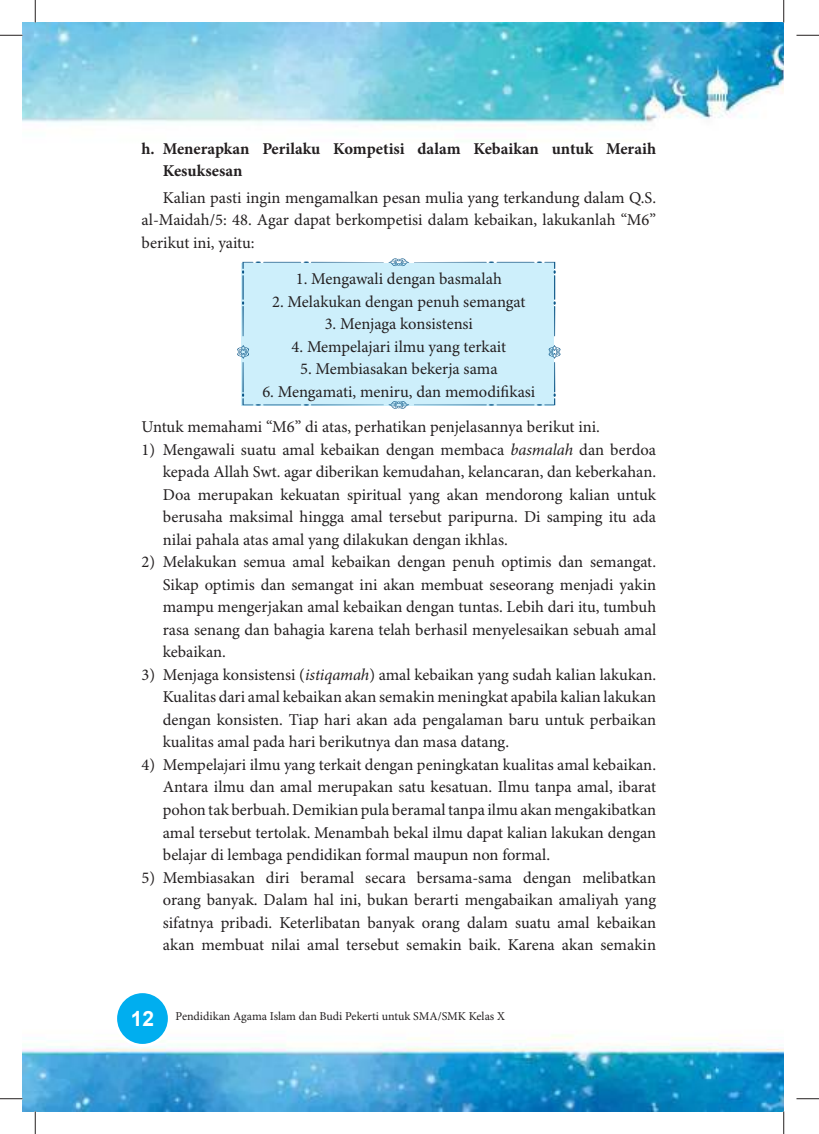
<style>
.page{position:relative;width:819px;height:1134px;background:#fff}
.page>*{position:absolute;margin:0;border:0;box-sizing:border-box;transform-origin:0 0}
.t1{font:700 21px "Arial";color:#fff}
.t2{font:16.5px/22.5px "Minion Pro";color:#231f20;text-align:justify}
.t3{font:700 16.5px/22.5px "Minion Pro";letter-spacing:-.005em;color:#231f20}
.t4{font:12px "Minion Pro";letter-spacing:-.005em;color:#231f20}
.s1{font-style:italic}
</style>
<div class="page">
<img style="left:22px;top:22px;width:762px;height:1089px">
<div style="left:116px;top:991px;width:53px;height:54px;background:#00aeef;border-radius:50%"></div>
<div style="left:114px;top:990px;width:57px;height:56px;border:3px solid #fff;border-radius:50%"></div>
<div style="left:242px;top:263px;width:312px;height:142px;background:#cdeffb"></div>
<svg style="left:237px;top:345px;width:323px;height:64px"></svg>
<svg style="left:242px;top:258px;width:314px;height:78px"></svg>
<hr style="left:0;top:34px;width:23px;height:2px;background:#fff">
<hr style="left:0;top:1097px;width:23px;height:2px;background:#fff">
<hr style="left:34px;top:0;width:2px;height:23px;background:#fff">
<svg style="left:0;top:35px;width:23px;height:1px"></svg>
<svg style="left:796px;top:35px;width:23px;height:1px"></svg>
<svg style="left:0;top:1098px;width:23px;height:1px"></svg>
<svg style="left:796px;top:1098px;width:23px;height:1px"></svg>
<svg style="left:35px;top:0;width:1px;height:23px"></svg>
<svg style="left:35px;top:1111px;width:1px;height:23px"></svg>
<svg style="left:783px;top:0;width:1px;height:23px"></svg>
<svg style="left:783px;top:1111px;width:1px;height:23px"></svg>
<p class="t3" style="left:163px;top:138px;width:495px;text-indent:-21px">h. Menerapkan Perilaku Kompetisi dalam Kebaikan untuk Meraih<br>Kesuksesan</p>
<p class="t2" style="left:142px;top:187px;width:516px;text-indent:21px">Kalian pasti ingin mengamalkan pesan mulia yang terkandung dalam Q.S. al-Maidah/5: 48. Agar dapat berkompetisi dalam kebaikan, lakukanlah “M6” berikut ini, yaitu:</p>
<p class="t2" style="left:296px;top:268px;width:208px">1. Mengawali dengan basmalah</p>
<p class="t2" style="left:272px;top:291px;width:255px">2. Melakukan dengan penuh semangat</p>
<p class="t2" style="left:325px;top:313px;width:150px">3. Menjaga konsistensi</p>
<p class="t2" style="left:292px;top:336px;width:216px">4. Mempelajari ilmu yang terkait</p>
<p class="t2" style="left:300px;top:358px;width:199px">5. Membiasakan bekerja sama</p>
<p class="t2" style="left:142px;top:375px;width:460px;line-height:35.2px;text-indent:121px">6. Mengamati, meniru, dan memodifikasi<br>Untuk memahami “M6” di atas, perhatikan penjelasannya berikut ini.</p>
<p class="t2" style="left:163px;top:439px;width:495px;text-indent:-21px">1) Mengawali suatu amal kebaikan dengan membaca <span class="s1">basmalah</span> dan berdoa kepada Allah Swt. agar diberikan kemudahan, kelancaran, dan keberkahan.<br>Doa merupakan kekuatan spiritual yang akan mendorong kalian untuk berusaha maksimal hingga amal tersebut paripurna. Di samping itu ada nilai pahala atas amal yang dilakukan dengan ikhlas.</p>
<p class="t2" style="left:163px;top:551px;width:495px;text-indent:-21px">2) Melakukan semua amal kebaikan dengan penuh optimis dan semangat.<br>Sikap optimis dan semangat ini akan membuat seseorang menjadi yakin mampu mengerjakan amal kebaikan dengan tuntas. Lebih dari itu, tumbuh rasa senang dan bahagia karena telah berhasil menyelesaikan sebuah amal kebaikan.</p>
<p class="t2" style="left:163px;top:664px;width:495px;text-indent:-21px">3) Menjaga konsistensi (<span class="s1">istiqamah</span>) amal kebaikan yang sudah kalian lakukan.<br>Kualitas dari amal kebaikan akan semakin meningkat apabila kalian lakukan dengan konsisten. Tiap hari akan ada pengalaman baru untuk perbaikan kualitas amal pada hari berikutnya dan masa datang.</p>
<p class="t2" style="left:163px;top:754px;width:495px;text-indent:-21px">4) Mempelajari ilmu yang terkait dengan peningkatan kualitas amal kebaikan.<br>Antara ilmu dan amal merupakan satu kesatuan. Ilmu tanpa amal, ibarat pohon tak berbuah. Demikian pula beramal tanpa ilmu akan mengakibatkan amal tersebut tertolak. Menambah bekal ilmu dapat kalian lakukan dengan belajar di lembaga pendidikan formal maupun non formal.</p>
<p class="t2" style="left:163px;top:866px;width:495px;text-indent:-21px">5) Membiasakan diri beramal secara bersama-sama dengan melibatkan orang banyak. Dalam hal ini, bukan berarti mengabaikan amaliyah yang sifatnya pribadi. Keterlibatan banyak orang dalam suatu amal kebaikan akan membuat nilai amal tersebut semakin baik. Karena akan semakin</p>
<p class="t1" style="left:131px;top:1006px;width:25px">12</p>
<p class="t4" style="left:176px;top:1009px;width:331px">Pendidikan Agama Islam dan Budi Pekerti untuk SMA/SMK Kelas X</p>
</div>
